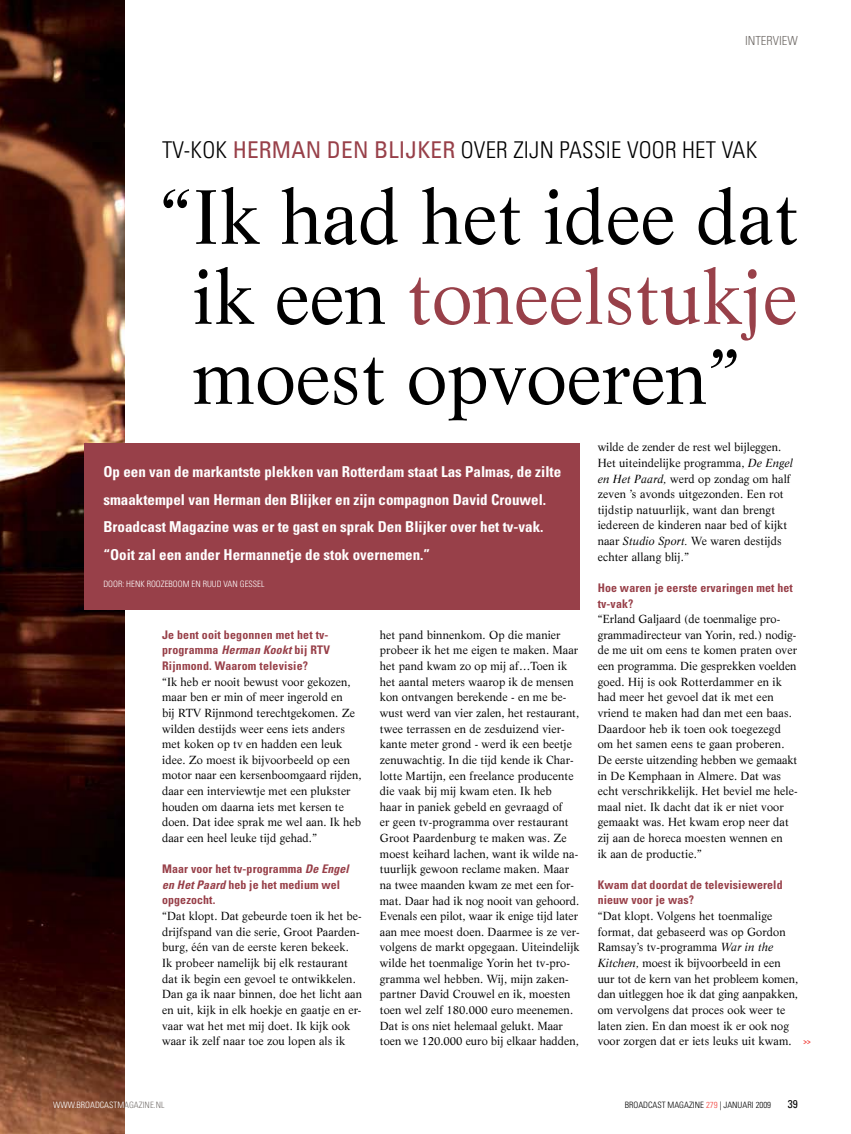
<style>
.page{position:relative;width:851px;height:1134px;background:#fff}
.page>*{position:absolute;margin:0;border:0;box-sizing:border-box;transform-origin:0 0}
.t1{font:75px/80px "Life";color:#000;text-align:center}
.t2{font:300 condensed 23.12px "Univers";letter-spacing:.01em;color:#000}
.t3{font:700 condensed 15px/27.5px "Univers";color:#fff}
.t4{font:300 condensed 12.5px "Univers";color:#6f6a66}
.t5{font:700 condensed 11.88px/15.6px "Univers";letter-spacing:.01em;color:#984049}
.t6{font:11.5px/15.6px "Life";letter-spacing:.01em;color:#000}
.t7{font:condensed 11.25px "Univers";color:#000}
.t8{font:300 condensed 8.75px "Univers";color:#fff}
.t9{font:300 condensed 8.75px "Univers";color:#000}
.t10{font:700 condensed 7.5px "Univers";color:#f13d37}
.s1{font-weight:400;color:#984049}
.s2{color:#984049}
.s3{font-style:italic}
.s4{color:#787370}
.s5{color:#f13d37}
</style>
<div class="page">
<img style="left:0;top:0;width:124px;height:1134px">
<div style="left:84px;top:444px;width:495px;height:166px;background:#984049"></div>
<p class="t4" style="left:744px;top:33px;width:54px">INTERVIEW</p>
<h2 class="t2" style="left:162px;top:136px;width:596px">TV-KOK <span class="s1">HERMAN DEN BLIJKER</span> OVER ZIJN PASSIE VOOR HET VAK</h2>
<h1 class="t1" style="left:159px;top:177px;width:640px">“Ik had het idee dat ik een <span class="s2">toneelstukje </span>moest opvoeren”</h1>
<p class="t3" style="left:103px;top:458px;width:459px">Op een van de markantste plekken van Rotterdam staat Las Palmas, de zilte smaaktempel van Herman den Blijker en zijn compagnon David Crouwel.<br>Broadcast Magazine was er te gast en sprak Den Blijker over het tv-vak. “Ooit zal een ander Hermannetje de stok overnemen.”</p>
<p class="t8" style="left:103px;top:579px;width:163px">DOOR: HENK ROOZEBOOM EN RUUD VAN GESSEL</p>
<p class="t5" style="left:162px;top:627px;width:169px;text-align:justify">Je bent ooit begonnen met het tv&shy;programma <span class="s3">Herman Kookt</span> bij RTV Rijnmond. Waarom televisie?</p>
<p class="t6" style="left:162px;top:674px;width:201px">“Ik heb er nooit bewust voor gekozen, maar ben er min of meer ingerold en<br>bij RTV Rijnmond terechtgekomen. Ze wilden destijds weer eens iets anders met koken op tv en hadden een leuk idee. Zo moest ik bijvoorbeeld op een motor naar een kersenboomgaard rijden, daar een interviewtje met een plukster houden om daarna iets met kersen te doen. Dat idee sprak me wel aan. Ik heb daar een heel leuke tijd gehad.”</p>
<p class="t5" style="left:162px;top:861px;width:188px">Maar voor het tv-programma <span class="s3">De Engel en Het Paard</span> heb je het medium wel opgezocht.</p>
<p class="t6" style="left:162px;top:908px;width:201px">“Dat klopt. Dat gebeurde toen ik het be&shy;drijfspand van die serie, Groot Paarden&shy;burg, één van de eerste keren bekeek.<br>Ik probeer namelijk bij elk restaurant dat ik begin een gevoel te ontwikkelen.<br>Dan ga ik naar binnen, doe het licht aan en uit, kijk in elk hoekje en gaatje en er&shy;vaar wat het met mij doet. Ik kijk ook waar ik zelf naar toe zou lopen als ik</p>
<p class="t6" style="left:380px;top:627px;width:201px">het pand binnenkom. Op die manier probeer ik het me eigen te maken. Maar het pand kwam zo op mij af…Toen ik het aantal meters waarop ik de mensen kon ontvangen berekende - en me be&shy;wust werd van vier zalen, het restaurant, twee terrassen en de zesduizend vier&shy;kante meter grond - werd ik een beetje zenuwachtig. In die tijd kende ik Char&shy;lotte Martijn, een freelance producente die vaak bij mij kwam eten. Ik heb<br>haar in paniek gebeld en gevraagd of<br>er geen tv-programma over restaurant Groot Paardenburg te maken was. Ze moest keihard lachen, want ik wilde na&shy;tuurlijk gewoon reclame maken. Maar na twee maanden kwam ze met een for&shy;mat. Daar had ik nog nooit van gehoord.<br>Evenals een pilot, waar ik enige tijd later aan mee moest doen. Daarmee is ze ver&shy;volgens de markt opgegaan. Uiteindelijk wilde het toenmalige Yorin het tv-pro&shy;gramma wel hebben. Wij, mijn zaken&shy;partner David Crouwel en ik, moesten toen wel zelf 180.000 euro meenemen.<br>Dat is ons niet helemaal gelukt. Maar toen we 120.000 euro bij elkaar hadden,</p>
<p class="t6" style="left:597px;top:439px;width:197px">wilde de zender de rest wel bijleggen.<br>Het uiteindelijke programma, <span class="s3">De Engel en Het Paard,</span> werd op zondag om half zeven ’s avonds uitgezonden. Een rot tijdstip natuurlijk, want dan brengt iedereen de kinderen naar bed of kijkt naar <span class="s3">Studio Sport.</span> We waren destijds echter allang blij.”</p>
<p class="t5" style="left:597px;top:580px;width:197px">Hoe waren je eerste ervaringen met het tv-vak?</p>
<p class="t6" style="left:597px;top:611px;width:201px">“Erland Galjaard (de toenmalige pro&shy;grammadirecteur van Yorin, red.) nodig&shy;de me uit om eens te komen praten over een programma. Die gesprekken voelden goed. Hij is ook Rotterdammer en ik had meer het gevoel dat ik met een vriend te maken had dan met een baas.<br>Daardoor heb ik toen ook toegezegd om het samen eens te gaan proberen.<br>De eerste uitzending hebben we gemaakt in De Kemphaan in Almere. Dat was echt verschrikkelijk. Het beviel me hele&shy;maal niet. Ik dacht dat ik er niet voor gemaakt was. Het kwam erop neer dat zij aan de horeca moesten wennen en<br>ik aan de productie.”</p>
<p class="t5" style="left:597px;top:877px;width:186px">Kwam dat doordat de televisiewereld nieuw voor je was?</p>
<p class="t6" style="left:597px;top:908px;width:202px">“Dat klopt. Volgens het toenmalige format, dat gebaseerd was op Gordon Ramsay’s tv-programma <span class="s3">War in the Kitchen,</span> moest ik bijvoorbeeld in een uur tot de kern van het probleem komen, dan uitleggen hoe ik dat ging aanpakken, om vervolgens dat proces ook weer te laten zien. En dan moest ik er ook nog voor zorgen dat er iets leuks uit kwam.</p>
<p class="t10" style="left:803px;top:1036px;width:9px">&gt;&gt;</p>
<p class="t8" style="left:53px;top:1099px;width:113px">WWW.BROADCASTM<span class="s4">AGAZINE.NL</span></p>
<p class="t9" style="left:624px;top:1099px;width:148px">BROADCAST MAGAZINE <span class="s5">279</span> | JANUARI 2009</p>
<p class="t7" style="left:787px;top:1096px;width:11px">39</p>
</div>
